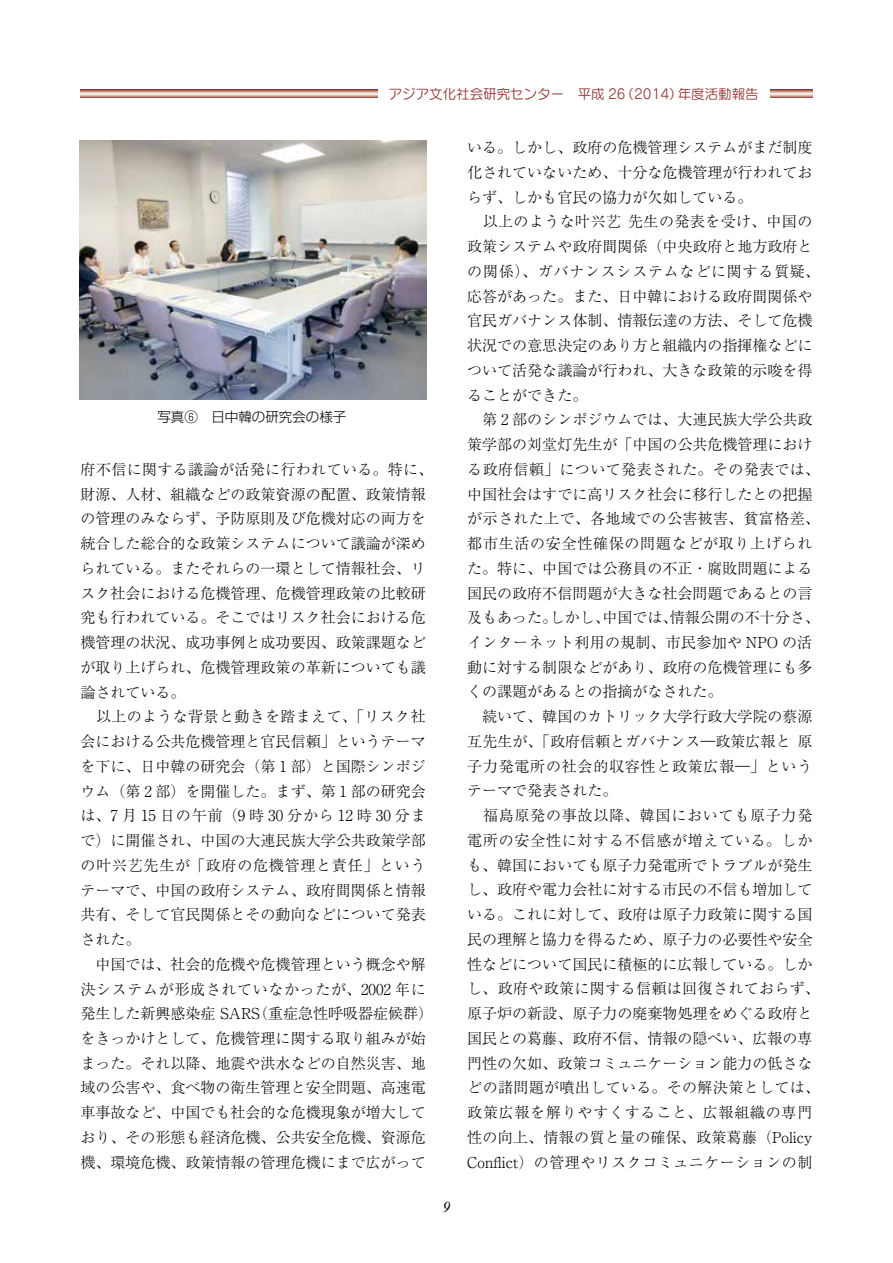
<style>
.page{position:relative;width:893px;height:1263px;background:#fff}
.page>*{position:absolute;margin:0;border:0;box-sizing:border-box;transform-origin:0 0}
.t1{font:300 15px/24.8px "Ryumin Pr 6 N";color:#000}
.t2{font:italic 15px "Times New Roman";color:#000}
.t3{font:13.5px "Seurat Pro M";color:#913532}
.t4{font:300 13.5px "Shin Go Pr 6 N";color:#000}
.s1{font-family:"Adobe Song Std"}
</style>
<div class="page">
<img style="left:79px;top:141px;width:347px;height:259px">
<svg style="left:80px;top:89px;width:733px;height:9px;background:#c7998e"></svg>
<div style="left:378px;top:81px;width:392px;height:25px;background:#fff"></div>
<p class="t3" style="left:389px;top:85px;width:371px">アジア文化社会研究センター　平成 26（2014）年度活動報告</p>
<p class="t4" style="left:157px;top:406px;width:190px">写真⑥　日中韓の研究会の様子</p>
<p class="t1" style="left:81px;top:456px;width:354px">府不信に関する議論が活発に行われている。特に、財源、人材、組織などの政策資源の配置、政策情報の管理のみならず、予防原則及び危機対応の両方を統合した総合的な政策システムについて議論が深められている。またそれらの一環として情報社会、リスク社会における危機管理、危機管理政策の比較研究も行われている。そこではリスク社会における危機管理の状況、成功事例と成功要因、政策課題などが取り上げられ、危機管理政策の革新についても議論されている。<br>　以上のような背景と動きを踏まえて、「リスク社会における公共危機管理と官民信頼」というテーマを下に、日中韓の研究会（第 1 部）と国際シンポジウム（第 2 部）を開催した。まず、第１部の研究会は、7 月 15 日の午前（9 時 30 分から 12 時 30 分まで）に開催され、中国の大連民族大学公共政策学部の叶兴<span class="s1">艺</span>先生が「政府の危機管理と責任」というテーマで、中国の政府システム、政府間関係と情報共有、そして官民関係とその動向などについて発表された。<br>　中国では、社会的危機や危機管理という概念や解決システムが形成されていなかったが、2002 年に発生した新興感染症 SARS（重症急性呼吸器症候群）をきっかけとして、危機管理に関する取り組みが始まった。それ以降、地震や洪水などの自然災害、地域の公害や、食べ物の衛生管理と安全問題、高速電車事故など、中国でも社会的な危機現象が増大しており、その形態も経済危機、公共安全危機、資源危機、環境危機、政策情報の管理危機にまで広がって</p>
<p class="t2" style="left:443px;top:1196px;width:9px">9</p>
<p class="t1" style="left:467px;top:134px;width:354px">いる。しかし、政府の危機管理システムがまだ制度化されていないため、十分な危機管理が行われておらず、しかも官民の協力が欠如している。<br>　以上のような叶兴<span class="s1">艺</span> 先生の発表を受け、中国の政策システムや政府間関係（中央政府と地方政府との関係）、ガバナンスシステムなどに関する質疑、応答があった。また、日中韓における政府間関係や官民ガバナンス体制、情報伝達の方法、そして危機状況での意思決定のあり方と組織内の指揮権などについて活発な議論が行われ、大きな政策的示唆を得ることができた。<br>　第 2 部のシンポジウムでは、大連民族大学公共政策学部の刘堂灯先生が「中国の公共危機管理における政府信頼」について発表された。その発表では、中国社会はすでに高リスク社会に移行したとの把握が示された上で、各地域での公害被害、貧富格差、都市生活の安全性確保の問題などが取り上げられた。特に、中国では公務員の不正・腐敗問題による国民の政府不信問題が大きな社会問題であるとの言及もあった。しかし、中国では、情報公開の不十分さ、インターネット利用の規制、市民参加や NPO の活動に対する制限などがあり、政府の危機管理にも多くの課題があるとの指摘がなされた。<br>　続いて、韓国のカトリック大学行政大学院の蔡源互先生が、「政府信頼とガバナンス―政策広報と 原子力発電所の社会的収容性と政策広報―」というテーマで発表された。<br>　福島原発の事故以降、韓国においても原子力発電所の安全性に対する不信感が増えている。しかも、韓国においても原子力発電所でトラブルが発生し、政府や電力会社に対する市民の不信も増加している。これに対して、政府は原子力政策に関する国民の理解と協力を得るため、原子力の必要性や安全性などについて国民に積極的に広報している。しかし、政府や政策に関する信頼は回復されておらず、原子炉の新設、原子力の廃棄物処理をめぐる政府と国民との葛藤、政府不信、情報の隠ぺい、広報の専門性の欠如、政策コミュニケーション能力の低さなどの諸問題が噴出している。その解決策としては、政策広報を解りやすくすること、広報組織の専門性の向上、情報の質と量の確保、政策葛藤（Policy<br>Conflict）の管理やリスクコミュニケーションの制</p>
</div>
